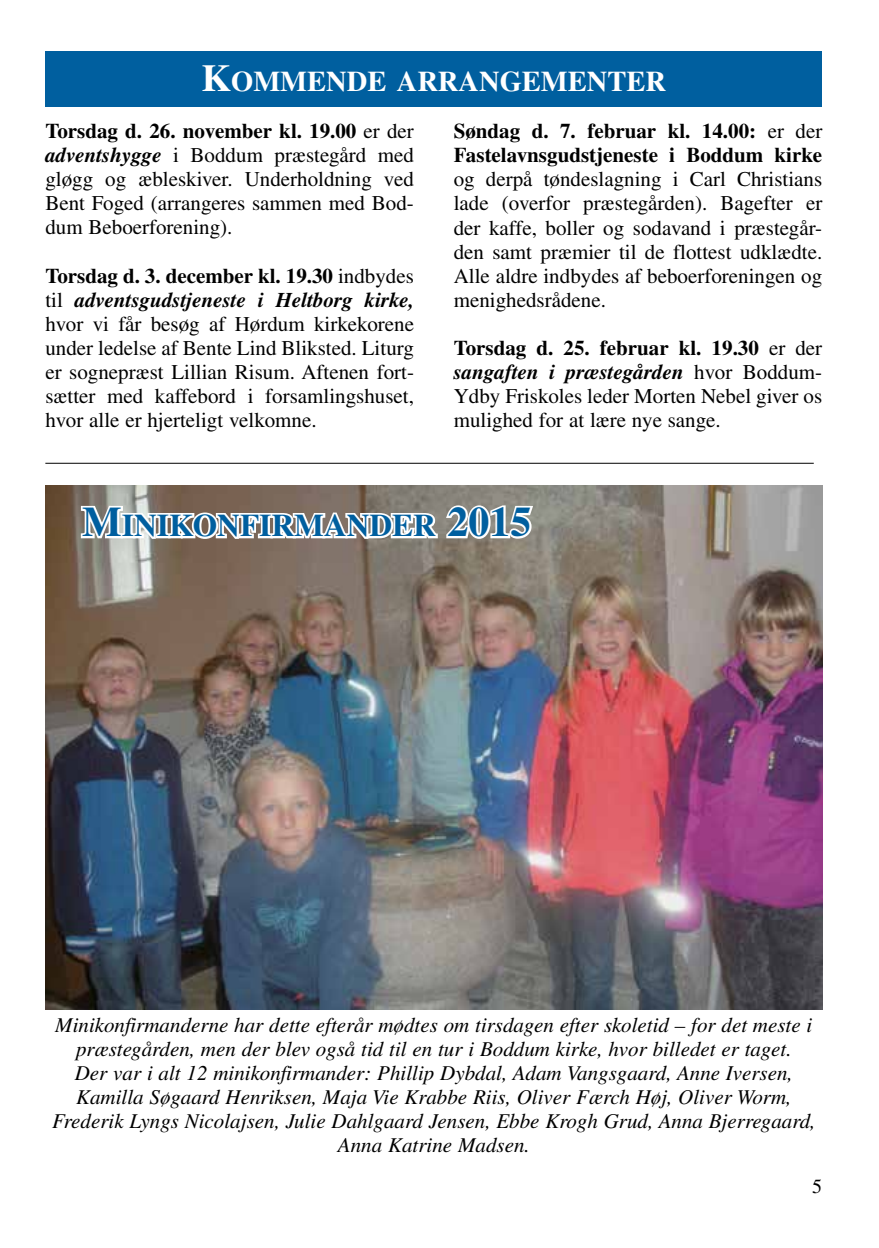
<style>
.page{position:relative;width:879px;height:1248px;background:#fff}
.page>*{position:absolute;margin:0;border:0;box-sizing:border-box;transform-origin:0 0}
.t1{font:700 31.6px "Times";color:#005f9f}
.t2{font:700 28.4px "Times";color:#fff}
.t3{font:21px/24px "Times";color:#000;text-align:justify}
.t4{font:italic 21px/24px "Times";color:#000;text-align:center}
.t5{font:700 21px/24px "Times";color:#000}
.t6{font:20px "Times";color:#000}
.s1{font-size:38px}
.s2{font-weight:700}
.s3{font-weight:700;font-style:italic}
.s4{font-weight:400}
.s5{font-size:42px}
</style>
<div class="page">
<div style="left:45px;top:51px;width:777px;height:56px;background:#005f9f"></div>
<hr style="left:45px;top:463px;width:769px;height:1px;background:#000">
<img style="left:45px;top:485px;width:777px;height:524px">
<svg style="left:79px;top:490px;width:457px;height:51px"></svg>
<h2 class="t2" style="left:202px;top:64px;width:466px"><span class="s1">K</span>OMMENDE ARRANGEMENTER</h2>
<p class="t3" style="left:45px;top:119px;width:370px"><span class="s2">Torsdag d. 26. november kl. 19.00</span> er der <span class="s3">adventshygge</span> i Boddum præstegård med gløgg og æbleskiver. Underholdning ved Bent Foged (arrangeres sammen med Bod&shy;dum Beboerforening).</p>
<p class="t3" style="left:45px;top:263px;width:370px"><span class="s2">Torsdag d. 3. december kl. 19.30</span> indbydes til <span class="s3">adventsgudstjeneste i Heltborg kirke, </span>hvor vi får besøg af Hørdum kirkekorene under ledelse af Bente Lind Bliksted. Liturg er sognepræst Lillian Risum. Aftenen fort&shy;sætter med kaffebord i forsamlingshuset, hvor alle er hjerteligt velkomne.</p>
<p class="t5" style="left:454px;top:119px;width:370px">Søndag d. 7. februar kl. 14.00: <span class="s4">er der<br></span>Fastelavnsgudstjeneste i Boddum kirke</p>
<p class="t3" style="left:454px;top:167px;width:370px">og derpå tøndeslagning i Carl Christians lade (overfor præstegården). Bagefter er der kaffe, boller og sodavand i præstegår&shy;den samt præmier til de flottest udklædte.<br>Alle aldre indbydes af beboerforeningen og menighedsrådene.</p>
<p class="t3" style="left:454px;top:335px;width:370px"><span class="s2">Torsdag d. 25. februar kl. 19.30</span> er der <span class="s3">sangaften i præstegården</span> hvor Boddum-Ydby Friskoles leder Morten Nebel giver os mulighed for at lære nye sange.</p>
<h1 class="t1" style="left:82px;top:506px;width:451px"><span class="s5">M</span>INIKONFIRMANDER <span class="s5">2015</span></h1>
<p class="t4" style="left:52px;top:1012px;width:765px">Minikonfirmanderne har dette efterår mødtes om tirsdagen efter skoletid – for det meste i præstegården, men der blev også tid til en tur i Boddum kirke, hvor billedet er taget.<br>Der var i alt 12 minikonfirmander: Phillip Dybdal, Adam Vangsgaard, Anne Iversen, Kamilla Søgaard Henriksen, Maja Vie Krabbe Riis, Oliver Færch Høj, Oliver Worm, Frederik Lyngs Nicolajsen, Julie Dahlgaard Jensen, Ebbe Krogh Grud, Anna Bjerregaard, Anna Katrine Madsen.</p>
<p class="t6" style="left:812px;top:1174px;width:11px">5</p>
</div>
